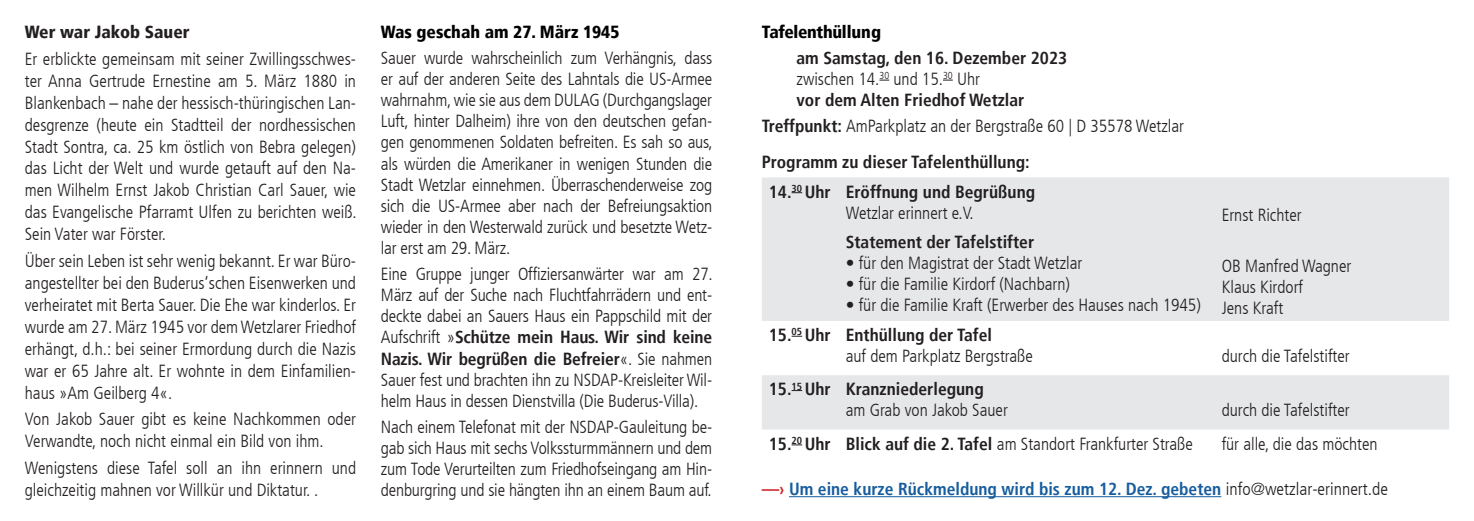
<style>
.page{position:relative;width:1474px;height:521px;background:#fff}
.page>*{position:absolute;margin:0;border:0;box-sizing:border-box;transform-origin:0 0}
.Zwischentitel{font:300 condensed 17.5px/21.2px "Frutiger";color:#231f20;text-align:justify}
.Fließtext{font:300 condensed 17.5px "Frutiger";color:#231f20}
.Fließtext-2{font:700 condensed 17.5px "Frutiger";color:#231f20}
.Fließtext-3{font:700 condensed 17.5px "Frutiger";color:#175d9e}
.Flietext_fett{font:700 condensed 17.5px "Frutiger";color:#231f20}
.Flietext_fett-2{font:300 condensed 17.5px "Frutiger";color:#231f20}
.Zwischentitel-2{font:900 condensed 17.5px "Frutiger";color:#000001}
.Zwischentitel-3{font:900 condensed 17.5px "Frutiger";color:#231f20}
.Flietext_fett-3{font:900 condensed 17.5px "Frutiger";letter-spacing:-.02em;color:#000001}
.s1{font-weight:700}
.s2{color:#d1232a}
.s3{font-weight:300;color:#231f20}
</style>
<div class="page">
<hr style="left:789px;top:496px;width:432px;height:1px;background:#175d9e">
<svg style="left:762px;top:177px;width:687px;height:252px;fill:#e6e7e9"></svg>
<p class="Zwischentitel-3" style="left:25px;top:21px;width:166px">Wer war Jakob Sauer</p>
<p class="Zwischentitel" style="left:25px;top:48px;width:333px;line-height:21.9px">Er erblickte gemeinsam mit seiner Zwillingsschwes&shy;ter Anna Gertrude Ernestine am 5. März 1880 in Blankenbach – nahe der hessisch-thüringischen Lan&shy;desgrenze (heute ein Stadtteil der nordhessischen Stadt Sontra, ca. 25 km östlich von Bebra gelegen) das Licht der Welt und wurde getauft auf den Na&shy;men Wilhelm Ernst Jakob Christian Carl Sauer, wie das Evangelische Pfarramt Ulfen zu berichten weiß.<br>Sein Vater war Förster.</p>
<p class="Zwischentitel" style="left:25px;top:250px;width:333px;line-height:21.9px">Über sein Leben ist sehr wenig bekannt. Er war Büro&shy;angestellter bei den Buderus‘schen Eisenwerken und verheiratet mit Berta Sauer. Die Ehe war kinderlos. Er wurde am 27. März 1945 vor dem Wetzlarer Friedhof erhängt, d.h.: bei seiner Ermordung durch die Nazis war er 65 Jahre alt. Er wohnte in dem Einfamilien&shy;haus »Am Geilberg 4«.</p>
<p class="Zwischentitel" style="left:25px;top:409px;width:333px;line-height:21.9px">Von Jakob Sauer gibt es keine Nachkommen oder<br>Verwandte, noch nicht einmal ein Bild von ihm.</p>
<p class="Zwischentitel" style="left:25px;top:457px;width:333px;line-height:21.9px">Wenigstens diese Tafel soll an ihn erinnern und gleichzeitig mahnen vor Willkür und Diktatur. .</p>
<p class="Zwischentitel-2" style="left:381px;top:21px;width:240px">Was geschah am 27. März 1945</p>
<p class="Zwischentitel" style="left:381px;top:48px;width:333px">Sauer wurde wahrscheinlich zum Verhängnis, dass er auf der anderen Seite des Lahntals die US-Armee wahrnahm, wie sie aus dem DULAG (Durchgangslager Luft, hinter Dalheim) ihre von den deutschen gefan&shy;gen genommenen Soldaten befreiten. Es sah so aus, als würden die Amerikaner in wenigen Stunden die Stadt Wetzlar einnehmen. Überraschenderweise zog sich die US-Armee aber nach der Befreiungsaktion wieder in den Westerwald zurück und besetzte Wetz&shy;lar erst am 29. März.</p>
<p class="Zwischentitel" style="left:381px;top:264px;width:333px">Eine Gruppe junger Offiziersanwärter war am 27.<br>März auf der Suche nach Fluchtfahrrädern und ent&shy;deckte dabei an Sauers Haus ein Pappschild mit der Aufschrift »<span class="s1">Schütze mein Haus. Wir sind keine Nazis. Wir begrüßen die Befreier</span>«. Sie nahmen Sauer fest und brachten ihn zu NSDAP-Kreisleiter Wil&shy;helm Haus in dessen Dienstvilla (Die Buderus-Villa).</p>
<p class="Zwischentitel" style="left:381px;top:416px;width:333px">Nach einem Telefonat mit der NSDAP-Gauleitung be&shy;gab sich Haus mit sechs Volkssturmmännern und dem zum Tode Verurteilten zum Friedhofseingang am Hin&shy;denburgring und sie hängten ihn an einem Baum auf.</p>
<p class="Flietext_fett-3" style="left:761px;top:21px;width:121px">Tafelenthüllung</p>
<p class="Flietext_fett" style="left:796px;top:47px;width:272px">am Samstag, den 16. Dezember 2023</p>
<p class="Flietext_fett-2" style="left:796px;top:69px;width:185px">zwischen 14.<sup>30</sup> und 15.<sup>30</sup> Uhr</p>
<p class="Flietext_fett" style="left:796px;top:89px;width:229px">vor dem Alten Friedhof Wetzlar</p>
<p class="Fließtext" style="left:761px;top:116px;width:424px"><span class="s1">Treffpunkt:</span> AmParkplatz an der Bergstraße 60 | D 35578 Wetzlar</p>
<p class="Fließtext-2" style="left:761px;top:151px;width:269px">Programm zu dieser Tafelenthüllung:</p>
<p class="Fließtext-2" style="left:768px;top:181px;width:63px">14.<sup>30</sup> Uhr</p>
<p class="Fließtext-2" style="left:845px;top:181px;width:191px">Eröffnung und Begrüßung</p>
<p class="Fließtext" style="left:845px;top:202px;width:130px">Wetzlar erinnert e.V.</p>
<p class="Zwischentitel" style="left:1221px;top:205px;width:82px">Ernst Richter</p>
<p class="Fließtext-2" style="left:845px;top:232px;width:190px">Statement der Tafelstifter</p>
<p class="Fließtext" style="left:845px;top:253px;width:238px">• für den Magistrat der Stadt Wetzlar</p>
<p class="Fließtext" style="left:845px;top:274px;width:226px">• für die Familie Kirdorf (Nachbarn)</p>
<p class="Fließtext" style="left:845px;top:295px;width:356px">• für die Familie Kraft (Erwerber des Hauses nach 1945)</p>
<p class="Zwischentitel" style="left:1221px;top:256px;width:131px">OB Manfred Wagner<br>Klaus Kirdorf</p>
<p class="Zwischentitel" style="left:1221px;top:297px;width:63px">Jens Kraft</p>
<p class="Fließtext-2" style="left:768px;top:325px;width:63px">15.<sup>05</sup> Uhr</p>
<p class="Fließtext-2" style="left:845px;top:325px;width:148px">Enthüllung der Tafel</p>
<p class="Zwischentitel" style="left:845px;top:346px;width:188px">auf dem Parkplatz Bergstraße</p>
<p class="Zwischentitel" style="left:1221px;top:346px;width:130px">durch die Tafelstifter</p>
<p class="Fließtext-2" style="left:768px;top:379px;width:63px">15.<sup>15</sup> Uhr</p>
<p class="Zwischentitel" style="left:845px;top:379px;width:164px"><span class="s1">Kranzniederlegung </span>am Grab von Jakob Sauer</p>
<p class="Zwischentitel" style="left:1221px;top:400px;width:130px">durch die Tafelstifter</p>
<p class="Fließtext-2" style="left:768px;top:433px;width:63px">15.<sup>20</sup> Uhr</p>
<p class="Zwischentitel" style="left:845px;top:433px;width:348px"><span class="s1">Blick auf die 2. Tafel</span> am Standort Frankfurter Straße</p>
<p class="Zwischentitel" style="left:1221px;top:433px;width:157px">für alle, die das möchten</p>
<p class="Fließtext-3" style="left:761px;top:478px;width:627px"><span class="s2">—›</span> Um eine kurze Rückmeldung wird bis zum 12. Dez. gebeten <span class="s3">info@wetzlar-erinnert.de</span></p>
</div>
